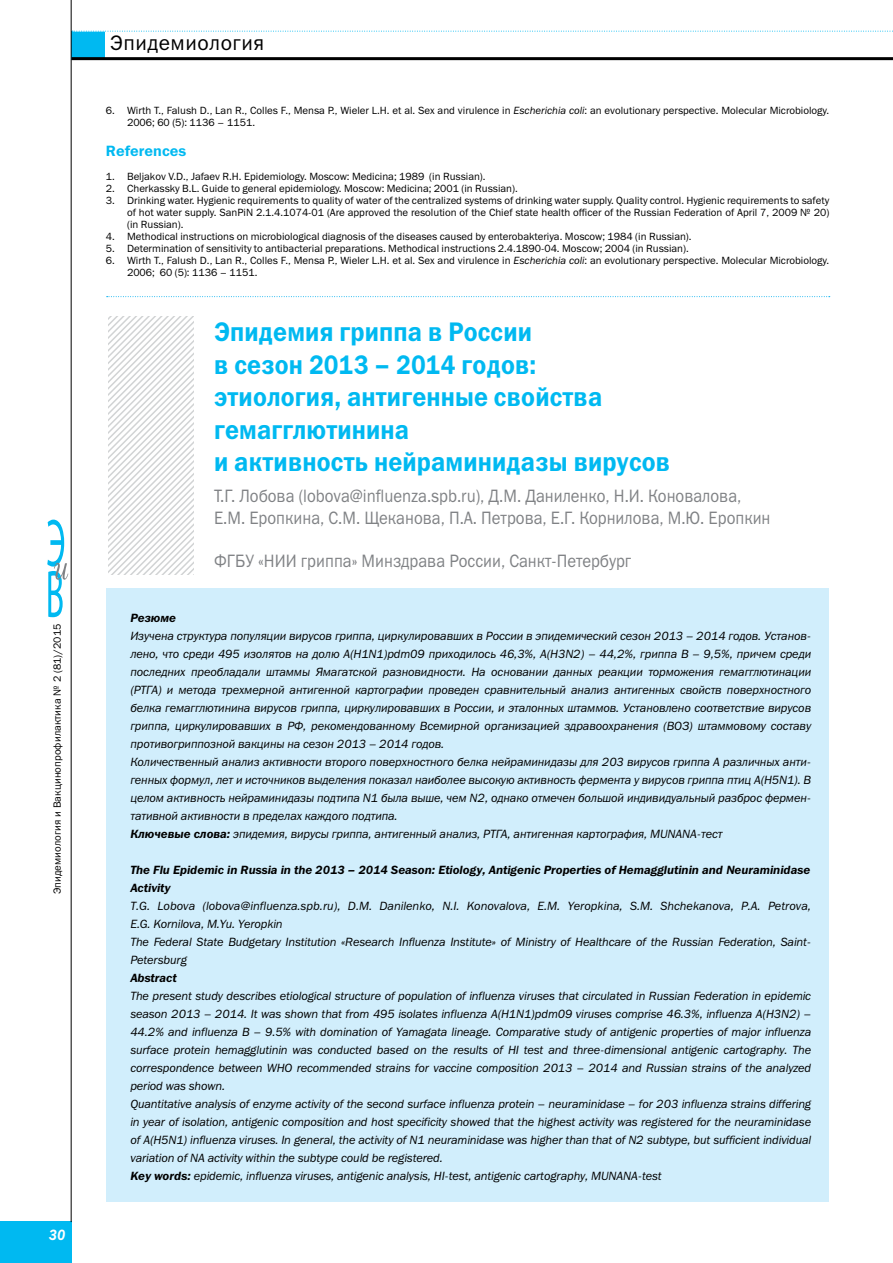
<style>
.page{position:relative;width:893px;height:1263px;background:#fff}
.page>*{position:absolute;margin:0;border:0;box-sizing:border-box;transform-origin:0 0}
.t1{font:27px/32.4px "Franklin Gothic Demi C";letter-spacing:.005em;color:#00b9f1;scale:.9 1}
.t2{font:21px "Franklin Gothic Book C";letter-spacing:.025em;color:#000}
.t3{font:18px/21.6px "Franklin Gothic Book C";color:#808285;scale:.9 1}
.t4{font:15px "Franklin Gothic Demi C";color:#00b9f1}
.t5{font:italic 15px "Franklin Gothic Demi C";color:#fff;scale:.9 1}
.t6{font:italic 12px/18px "Franklin Gothic Book C";letter-spacing:-.01em;color:#000}
.t7{font:italic 12px/18px "Franklin Gothic Demi C";color:#000}
.t8{font:10.5px/12px "Franklin Gothic Book C";color:#000}
.s1{font-style:italic}
.s2{font-family:"Franklin Gothic Demi C"}
</style>
<div class="page">
<div style="left:0;top:1222px;width:71px;height:41px;background:#00b9f1"></div>
<div style="left:71px;top:31px;width:34px;height:29px;background:#00b9f1"></div>
<svg style="left:72px;top:31px;width:821px;height:1px"></svg>
<hr style="left:72px;top:57px;width:821px;height:3px;background:#000">
<svg style="left:47px;top:520px;width:21px;height:97px"></svg>
<hr style="left:71px;top:0;width:1px;height:1222px;background:#000">
<svg style="left:107px;top:296px;width:723px;height:1px"></svg>
<svg style="left:108px;top:317px;width:85px;height:257px"></svg>
<div style="left:106px;top:588px;width:723px;height:614px;background:#d1eefc"></div>
<p class="t8" style="left:51px;top:894px;width:272px;rotate:-90deg">Эпидемиология и Вакцинопрофилактика № 2 (81)/2015</p>
<p class="t5" style="left:49px;top:1226px;width:20px">30</p>
<h2 class="t2" style="left:110px;top:31px;width:156px">Эпидемиология</h2>
<p class="t8" style="left:127px;top:104px;width:704px;text-indent:-21px">6. Wirth T., Falush D., Lan R., Colles F., Mensa P., Wieler L.H. et al. Sex and virulence in <span class="s1">Escherichia coli</span>: an evolutionary perspective. Molecular Microbiology.<br>2006; 60 (5): 1136 – 1151.</p>
<p class="t4" style="left:106px;top:142px;width:82px">References</p>
<p class="t8" style="left:106px;top:170px;width:381px">1. Beljakov V.D., Jafaev R.H. Epidemiology. Moscow: Medicina; 1989 (in Russian).</p>
<p class="t8" style="left:106px;top:182px;width:413px">2. Cherkassky B.L. Guide to general epidemiology. Moscow: Medicina; 2001 (in Russian).</p>
<p class="t8" style="left:127px;top:194px;width:704px;text-align:justify;text-indent:-21px">3. Drinking water. Hygienic requirements to quality of water of the centralized systems of drinking water supply. Quality control. Hygienic requirements to safety of hot water supply. SanPiN 2.1.4.1074-01 (Are approved the resolution of the Chief state health officer of the Russian Federation of April 7, 2009 № 20) (in Russian).</p>
<p class="t8" style="left:106px;top:230px;width:587px">4. Methodical instructions on microbiological diagnosis of the diseases caused by enterobakteriya. Moscow; 1984 (in Russian).</p>
<p class="t8" style="left:106px;top:242px;width:584px">5. Determination of sensitivity to antibacterial preparations. Methodical instructions 2.4.1890-04. Moscow; 2004 (in Russian).</p>
<p class="t8" style="left:127px;top:254px;width:704px;text-indent:-21px">6. Wirth T., Falush D., Lan R., Colles F., Mensa P., Wieler L.H. et al. Sex and virulence in <span class="s1">Escherichia coli</span>: an evolutionary perspective. Molecular Microbiology.<br>2006; 60 (5): 1136 – 1151.</p>
<h1 class="t1" style="left:214px;top:315px;width:508px">Эпидемия гриппа в России<br>в сезон 2013 – 2014 годов: этиология, антигенные свойства гемагглютинина<br>и активность нейраминидазы вирусов</h1>
<h3 class="t3" style="left:214px;top:485px;width:620px">Т.Г. Лобова (lobova@influenza.spb.ru), Д.М. Даниленко, Н.И. Коновалова,<br>Е.М. Еропкина, С.М. Щеканова, П.А. Петрова, Е.Г. Корнилова, М.Ю. Еропкин</h3>
<h3 class="t3" style="left:214px;top:550px;width:465px">ФГБУ «НИИ гриппа» Минздрава России, Санкт-Петербург</h3>
<p class="t7" style="left:130px;top:609px;width:47px">Резюме</p>
<p class="t6" style="left:130px;top:627px;width:682px">Изучена структура популяции вирусов гриппа, циркулировавших в России в эпидемический сезон 2013 – 2014 годов. Установ&shy;лено, что среди 495 изолятов на долю А(H1N1)рdm09 приходилось 46,3%, A(H3N2) – 44,2%, гриппа B – 9,5%, причем среди последних преобладали штаммы Ямагатской разновидности. На основании данных реакции торможения гемагглютинации (РТГА) и метода трехмерной антигенной картографии проведен сравнительный анализ антигенных свойств поверхностного белка гемагглютинина вирусов гриппа, циркулировавших в России, и эталонных штаммов. Установлено соответствие вирусов гриппа, циркулировавших в РФ, рекомендованному Всемирной организацией здравоохранения (ВОЗ) штаммовому составу противогриппозной вакцины на сезон 2013 – 2014 годов.<br>Количественный анализ активности второго поверхностного белка нейраминидазы для 203 вирусов гриппа А различных анти&shy;генных формул, лет и источников выделения показал наиболее высокую активность фермента у вирусов гриппа птиц А(H5N1). В целом активность нейраминидазы подтипа N1 была выше, чем N2, однако отмечен большой индивидуальный разброс фермен&shy;тативной активности в пределах каждого подтипа.<br><span class="s2">Ключевые слова:</span> эпидемия, вирусы гриппа, антигенный анализ, РТГА, антигенная картография, MUNANA-тест</p>
<p class="t7" style="left:130px;top:861px;width:681px">The Flu Epidemic in Russia in the 2013 – 2014 Season: Etiology, Antigenic Properties of Hemagglutinin and Neuraminidase<br>Activity</p>
<p class="t6" style="left:130px;top:897px;width:682px">T.G. Lobova (lobova@influenza.spb.ru), D.M. Danilenko, N.I. Konovalova, E.M. Yeropkina, S.M. Shchekanova, P.A. Petrova, E.G. Kornilova, M.Yu. Yeropkin<br>The Federal State Budgetary Institution «Research Influenza Institute» of Ministry of Healthcare of the Russian Federation, Saint-Petersburg</p>
<p class="t7" style="left:130px;top:969px;width:48px">Abstract</p>
<p class="t6" style="left:130px;top:987px;width:682px">The present study describes etiological structure of population of influenza viruses that circulated in Russian Federation in epidemic season 2013 – 2014. It was shown that from 495 isolates influenza A(H1N1)pdm09 viruses comprise 46.3%, influenza A(H3N2) – 44.2% and influenza B – 9.5% with domination of Yamagata lineage. Comparative study of antigenic properties of major influenza surface protein hemagglutinin was conducted based on the results of HI test and three-dimensional antigenic cartography. The correspondence between WHO recommended strains for vaccine composition 2013 – 2014 and Russian strains of the analyzed period was shown.<br>Quantitative analysis of enzyme activity of the second surface influenza protein – neuraminidase – for 203 influenza strains differing in year of isolation, antigenic composition and host specificity showed that the highest activity was registered for the neuraminidase of A(H5N1) influenza viruses. In general, the activity of N1 neuraminidase was higher than that of N2 subtype, but sufficient individual variation of NA activity within the subtype could be registered.<br><span class="s2">Key words:</span> epidemic, influenza viruses, antigenic analysis, HI-test, antigenic cartography, MUNANA-test</p>
</div>
